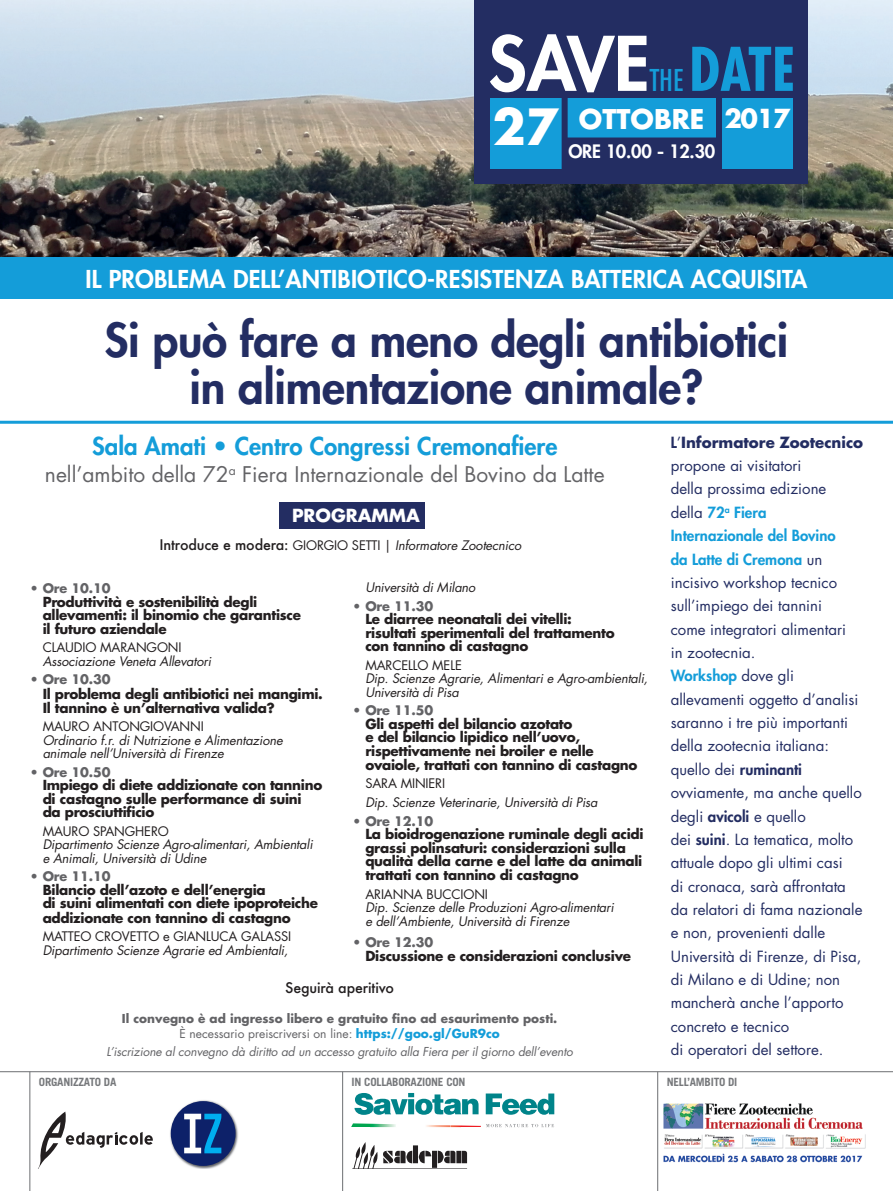
<style>
.page{position:relative;width:893px;height:1191px;background:#fff}
.page>*{position:absolute;margin:0;border:0;box-sizing:border-box;transform-origin:0 0}
.t1{font:800 73.05px "Futura Std";color:#fff}
.t2{font:700 condensed 58.5px "Futura Std";color:#149dd9}
.t3{font:700 48.45px "Futura Std";color:#fff}
.t4{font:800 45.6px/47px "Futura Std";letter-spacing:-.005em;color:#232d62;text-align:center}
.t5{font:700 26.4px "Futura Std";color:#fff}
.t6{font:800 24px "Futura Std";letter-spacing:.005em;color:#fff}
.t7{font:800 24px "Futura Std";color:#149dd9}
.t8{font:21px "Futura Std";color:#636366}
.t9{font:800 18px "Futura Std";letter-spacing:-.01em;color:#fff}
.t10{font:700 17.55px "Futura Std";color:#fff}
.t11{font:15px/23.4px "Futura Std";color:#232d62}
.t12{font:500 14.25px "Futura";letter-spacing:-.01em;color:#231f20}
.t13{font:700 13.5px/13.5px "Futura Std";letter-spacing:-.02em;color:#231f20}
.t14{font:italic 12.9px/13.5px "Futura Std";letter-spacing:-.01em;color:#231f20}
.t15{font:12.9px "Futura Std";letter-spacing:-.01em;color:#231f20}
.t16{font:700 12.9px "Futura Std";letter-spacing:-.01em;color:#636366}
.t17{font:700 12px/14.2px "Futura Std";color:#636366;text-align:center}
.t18{font:italic 12px "Futura Std";color:#636366}
.t19{font:700 11.4px "Trade Gothic LT Std";letter-spacing:-.02em;color:#76787b}
.s1{font-weight:400;font-size:29.25px}
.s2{font-size:25.5px}
.s3{font-family:"DIN";font-weight:700}
.s4{font-weight:400}
.s5{font-family:"Futura";font-weight:500;font-style:normal;font-size:14.25px}
.s6{font-style:normal}
.s7{color:#149dd9}
.s8{font-weight:800}
.s9{font-weight:700}
.s10{font-weight:800;color:#149dd9}
</style>
<div class="page">
<img style="left:0;top:0;width:893px;height:258px">
<div style="left:0;top:258px;width:893px;height:41px;background:#149dd9"></div>
<img style="left:658px;top:1095px;width:207px;height:73px">
<hr style="left:657px;top:1071px;width:1px;height:120px;background:#76787b">
<hr style="left:29px;top:1071px;width:1px;height:120px;background:#76787b">
<svg style="left:38px;top:1111px;width:115px;height:57px"></svg>
<img style="left:170px;top:1100px;width:68px;height:68px">
<div style="left:171px;top:1101px;width:65px;height:65px;background:#0d2169;border-radius:50%"></div>
<svg style="left:184px;top:1113px;width:37px;height:40px"></svg>
<svg style="left:352px;top:1142px;width:115px;height:27px"></svg>
<hr style="left:342px;top:1071px;width:1px;height:120px;background:#76787b">
<svg style="left:351px;top:1123px;width:18px;height:4px"></svg>
<svg style="left:369px;top:1123px;width:27px;height:4px"></svg>
<svg style="left:426px;top:1125px;width:35px;height:2px"></svg>
<svg style="left:461px;top:1125px;width:19px;height:2px"></svg>
<svg style="left:480px;top:1124px;width:74px;height:3px"></svg>
<svg style="left:354px;top:1093px;width:200px;height:21px"></svg>
<div style="left:475px;top:0;width:333px;height:184px;background:#232d62"></div>
<div style="left:490px;top:98px;width:72px;height:71px;background:#149dd9"></div>
<div style="left:721px;top:98px;width:72px;height:71px;background:#149dd9"></div>
<div style="left:567px;top:98px;width:149px;height:40px;background:#149dd9"></div>
<div style="left:562px;top:97px;width:6px;height:75px;background:#232d62"></div>
<div style="left:565px;top:137px;width:153px;height:6px;background:#232d62"></div>
<div style="left:716px;top:95px;width:6px;height:76px;background:#232d62"></div>
<hr style="left:0;top:421px;width:893px;height:3px;background:#149dd9">
<hr style="left:0;top:1071px;width:893px;height:1px;background:#76787b">
<div style="left:279px;top:502px;width:145px;height:26px;background:#232d62"></div>
<h1 class="t1" style="left:488px;top:18px;width:163px">SAVE</h1>
<h2 class="t2" style="left:650px;top:33px;width:147px"><span class="s1">THE</span> DATE</h2>
<h3 class="t3" style="left:492px;top:95px;width:68px">27</h3>
<h3 class="t5" style="left:579px;top:101px;width:213px">OTTOBRE <span class="s2">2017</span></h3>
<h3 class="t9" style="left:568px;top:140px;width:148px">ORE 10.00 <span class="s3">-</span> 12.30</h3>
<h3 class="t6" style="left:86px;top:264px;width:723px">IL PROBLEMA DELL’ANTIBIOTICO-RESISTENZA BATTERICA ACQUISITA</h3>
<h3 class="t4" style="left:105px;top:316px;width:685px">Si può fare a meno degli antibiotici in alimentazione animale?</h3>
<h3 class="t7" style="left:92px;top:431px;width:467px">Sala Amati <span class="s4">•</span> Centro Congressi Cremonafiere</h3>
<h3 class="t8" style="left:45px;top:461px;width:561px">nell’ambito della 72<sup>a</sup> Fiera Internazionale del Bovino da Latte</h3>
<p class="t10" style="left:292px;top:504px;width:129px">PROGRAMMA</p>
<p class="t14" style="left:159px;top:538px;width:363px"><span class="s5">Introduce e modera:</span> <span class="s6">GIORGIO SETTI |</span> Informatore Zootecnico</p>
<p class="t16" style="left:30px;top:580px;width:82px">• Ore 10.10</p>
<p class="t13" style="left:43px;top:595px;width:260px">Produttività e sostenibilità degli allevamenti: il binomio che garantisce il futuro aziendale</p>
<p class="t15" style="left:43px;top:639px;width:140px">CLAUDIO MARANGONI</p>
<p class="t14" style="left:43px;top:654px;width:170px">Associazione Veneta Allevatori</p>
<p class="t16" style="left:30px;top:671px;width:82px">• Ore 10.30</p>
<p class="t13" style="left:43px;top:686px;width:282px;line-height:14.2px">Il problema degli antibiotici nei mangimi.<br>Il tannino è un’alternativa valida?</p>
<p class="t15" style="left:43px;top:718px;width:163px">MAURO ANTONGIOVANNI</p>
<p class="t14" style="left:43px;top:733px;width:242px">Ordinario f.r. di Nutrizione e Alimentazione animale nell’Università di Firenze</p>
<p class="t16" style="left:30px;top:763px;width:82px">• Ore 10.50</p>
<p class="t13" style="left:43px;top:778px;width:281px">Impiego di diete addizionate con tannino di castagno sulle performance di suini da prosciuttificio</p>
<p class="t15" style="left:43px;top:823px;width:128px">MAURO SPANGHERO</p>
<p class="t14" style="left:43px;top:838px;width:271px">Dipartimento Scienze Agro-alimentari, Ambientali e Animali, Università di Udine</p>
<p class="t16" style="left:30px;top:868px;width:82px">• Ore 11.10</p>
<p class="t13" style="left:43px;top:882px;width:277px;line-height:14px">Bilancio dell’azoto e dell’energia<br>di suini alimentati con diete ipoproteiche addizionate con tannino di castagno</p>
<p class="t15" style="left:43px;top:928px;width:250px">MATTEO CROVETTO e GIANLUCA GALASSI</p>
<p class="t14" style="left:43px;top:943px;width:247px">Dipartimento Scienze Agrarie ed Ambientali,</p>
<p class="t14" style="left:365px;top:580px;width:112px">Università di Milano</p>
<p class="t16" style="left:352px;top:597px;width:82px">• Ore 11.30</p>
<p class="t13" style="left:365px;top:612px;width:251px">Le diarree neonatali dei vitelli: risultati sperimentali del trattamento con tannino di castagno</p>
<p class="t15" style="left:365px;top:656px;width:98px">MARCELLO MELE</p>
<p class="t14" style="left:365px;top:672px;width:284px">Dip. Scienze Agrarie, Alimentari e Agro-ambientali,<br>Università di Pisa</p>
<p class="t16" style="left:352px;top:701px;width:82px">• Ore 11.50</p>
<p class="t13" style="left:365px;top:716px;width:274px">Gli aspetti del bilancio azotato<br>e del bilancio lipidico nell’uovo, rispettivamente nei broiler e nelle ovaiole, trattati con tannino di castagno</p>
<p class="t15" style="left:365px;top:775px;width:81px">SARA MINIERI</p>
<p class="t14" style="left:365px;top:795px;width:234px">Dip. Scienze Veterinarie, Università di Pisa</p>
<p class="t16" style="left:352px;top:812px;width:82px">• Ore 12.10</p>
<p class="t13" style="left:365px;top:827px;width:280px">La bioidrogenazione ruminale degli acidi grassi polinsaturi: considerazioni sulla qualità della carne e del latte da animali trattati con tannino di castagno</p>
<p class="t15" style="left:365px;top:886px;width:124px">ARIANNA BUCCIONI</p>
<p class="t14" style="left:365px;top:901px;width:250px">Dip. Scienze delle Produzioni Agro-alimentari e dell’Ambiente, Università di Firenze</p>
<p class="t16" style="left:352px;top:933px;width:82px">• Ore 12.30</p>
<p class="t13" style="left:365px;top:948px;width:267px">Discussione e considerazioni conclusive</p>
<p class="t12" style="left:285px;top:978px;width:110px">Seguirà aperitivo</p>
<p class="t17" style="left:122px;top:1011px;width:437px">Il convegno è ad ingresso libero e gratuito fino ad esaurimento posti.<br><span class="s4">È necessario preiscriversi on line:</span> <span class="s7">https://goo.gl/GuR9co</span></p>
<p class="t18" style="left:106px;top:1043px;width:470px">L’iscrizione al convegno dà diritto ad un accesso gratuito alla Fiera per il giorno dell’evento</p>
<p class="t11" style="left:671px;top:431px;width:194px"><span class="s8">L</span>’<span class="s9">Informatore Zootecnico </span>propone ai visitatori<br>della prossima edizione<br>della <span class="s10">72</span><sup>a</sup> <span class="s10">Fiera<br>Internazionale del Bovino<br>da Latte di Cremona</span> un incisivo workshop tecnico sull’impiego dei tannini<br>come integratori alimentari<br>in zootecnia.<br><span class="s10">Workshop</span> dove gli allevamenti oggetto d’analisi saranno i tre più importanti della zootecnia italiana: quello dei <span class="s8">ruminanti </span>ovviamente, ma anche quello degli <span class="s8">avicoli</span> e quello<br>dei <span class="s8">suini</span>. La tematica, molto attuale dopo gli ultimi casi<br>di cronaca, sarà affrontata da relatori di fama nazionale e non, provenienti dalle<br>Università di Firenze, di Pisa, di Milano e di Udine; non mancherà anche l’apporto concreto e tecnico<br>di operatori del settore.</p>
<p class="t19" style="left:39px;top:1074px;width:79px">ORGANIZZATO DA</p>
<p class="t19" style="left:352px;top:1074px;width:115px">IN COLLABORAZIONE CON</p>
<p class="t19" style="left:667px;top:1074px;width:72px">NELL’AMBITO DI</p>
</div>
